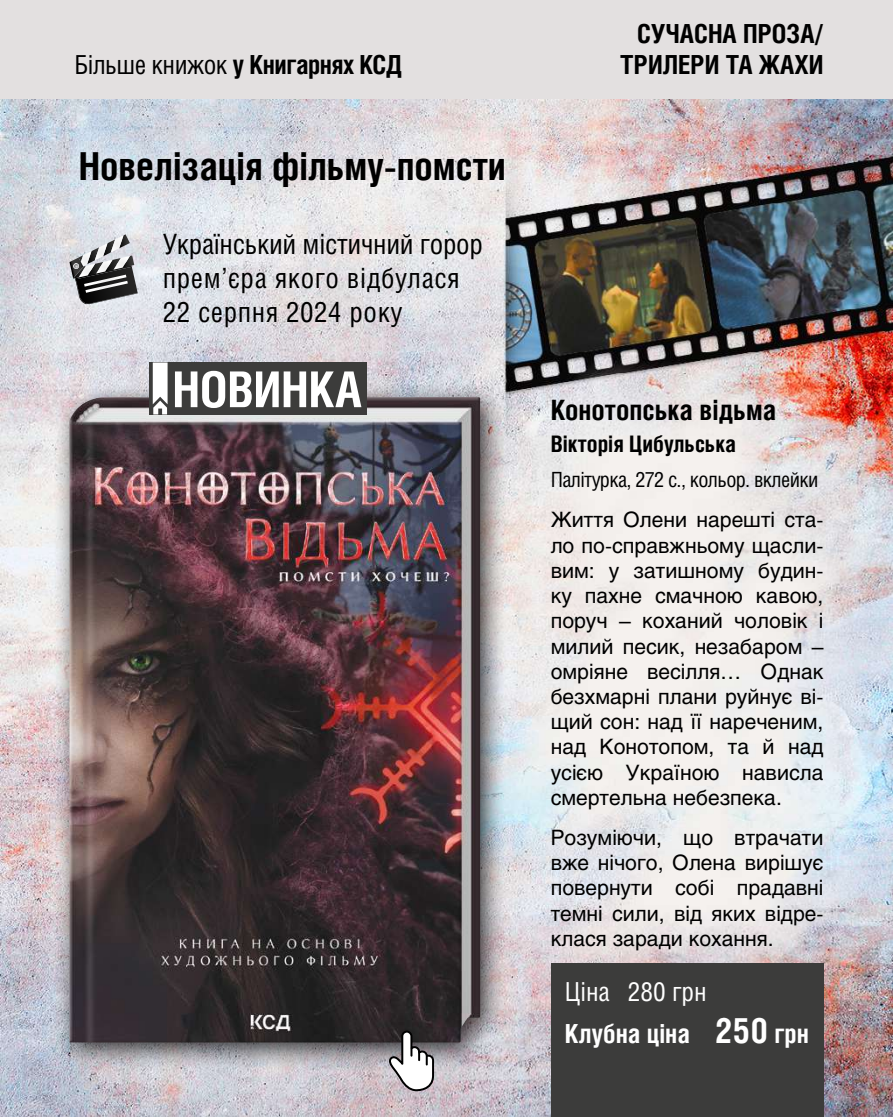
<style>
.page{position:relative;width:893px;height:1117px;background:#fff}
.page>*{position:absolute;margin:0;border:0;box-sizing:border-box;transform-origin:0 0}
.t1{font:700 38.5px "Helios Cond";color:#000}
.t2{font:28px/33.6px "Helios Cond";letter-spacing:.02em;color:#000}
.t3{font:700 28px "Helios Cond";color:#000}
.t4{font:700 26.25px/31.5px "Helios Cond";color:#000;text-align:right}
.t5{font:700 26.25px/42px "Helios Cond";color:#fff}
.t6{font:700 26.25px "Helios Cond";letter-spacing:-.02em;color:#000}
.t7{font:700 22.75px "Helios Cond";color:#000}
.t8{font:21px/25.2px "Helios";color:#000;text-align:justify}
.t9{font:21px "Helios Cond";letter-spacing:-.03em;color:#000}
.s1{font-weight:400}
.s2{font-size:35px}
</style>
<div class="page">
<div style="left:0;top:0;width:893px;height:99px;background:#e3e0e0"></div>
<img style="left:0;top:99px;width:893px;height:1017px">
<div style="left:53px;top:381px;width:454px;height:690px;background:#000;opacity:.75"></div>
<img style="left:69px;top:397px;width:411px;height:645px">
<div style="left:551px;top:962px;width:272px;height:154px;background:#3c3c3b"></div>
<svg style="left:386px;top:1029px;width:49px;height:62px"></svg>
<div style="left:149px;top:362px;width:218px;height:52px;background:#3c3c3b"></div>
<svg style="left:153px;top:362px;width:15px;height:52px"></svg>
<svg style="left:175px;top:371px;width:186px;height:37px"></svg>
<svg style="left:69px;top:234px;width:69px;height:70px;background:#8f9093"></svg>
<p class="t6" style="left:74px;top:49px;width:329px"><span class="s1">Більше книжок</span> у Книгарнях КСД</p>
<h1 class="t1" style="left:79px;top:143px;width:429px">Новелізація фільму-помсти</h1>
<h2 class="t2" style="left:163px;top:227px;width:322px">Український містичний горор прем’єра якого відбулася<br>22 серпня 2024 року</h2>
<p class="t4" style="left:620px;top:17px;width:205px">СУЧАСНА ПРОЗА/<br>ТРИЛЕРИ ТА ЖАХИ</p>
<h2 class="t3" style="left:551px;top:393px;width:227px">Конотопська відьма</h2>
<p class="t7" style="left:551px;top:430px;width:187px">Вікторія Цибульська</p>
<p class="t9" style="left:551px;top:467px;width:269px">Палітурка, 272 с., кольор. вклейки</p>
<p class="t8" style="left:551px;top:507px;width:274px">Життя Олени нарешті ста&shy;ло по-справжньому щасли&shy;вим: у затишному будин&shy;ку пахне смачною кавою, поруч – коханий чоловік і милий песик, незабаром – омріяне весілля… Однак безхмарні плани руйнує ві&shy;щий сон: над її нареченим, над Конотопом, та й над усією Україною нависла смертельна небезпека.</p>
<p class="t8" style="left:551px;top:824px;width:274px">Розуміючи, що втрачати вже нічого, Олена вирішує повернути собі прадавні темні сили, від яких відре&shy;клася заради кохання.</p>
<p class="t5" style="left:565px;top:969px;width:245px"><span class="s1">Ціна 280 грн<br></span>Клубна ціна <span class="s2">250</span> грн</p>
</div>
